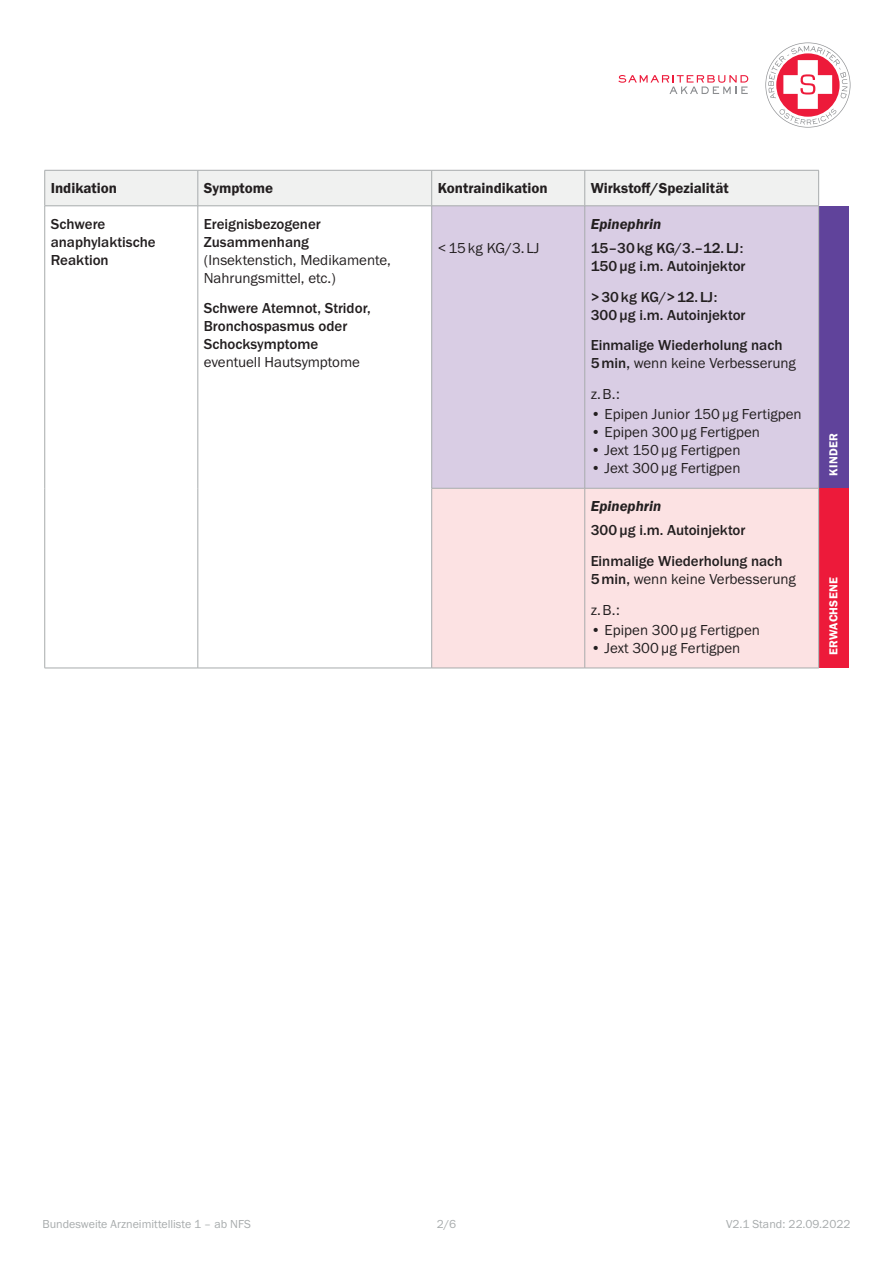
<style>
.page{position:relative;width:893px;height:1263px;background:#fff}
.page>*{position:absolute;margin:0;border:0;box-sizing:border-box;transform-origin:0 0}
.t1{font:15px/30.8px "Franklin Gothic URW Boo";color:#231f20}
.t2{font:500 15px/18px "Franklin Gothic URW";color:#231f20}
.t3{font:15px "Franklin Gothic URW Dem";color:#231f20}
.t4{font:15px "Franklin Gothic URW Dem Ita";color:#231f20}
.t5{font:12px "Franklin Gothic URW Boo";color:#a7abac}
.t6{font:12px "Franklin Gothic URW Dem";letter-spacing:.02em;color:#fff}
.s1{font-family:"Franklin Gothic URW";font-weight:500}
</style>
<div class="page">
<svg style="left:765px;top:43px;width:85px;height:85px"></svg>
<svg style="left:618px;top:75px;width:130px;height:19px"></svg>
<div style="left:45px;top:171px;width:773px;height:35px;background:#f0f1f0"></div>
<div style="left:432px;top:207px;width:386px;height:281px;background:#d9cde4"></div>
<div style="left:819px;top:206px;width:29px;height:282px;background:#60439b"></div>
<div style="left:432px;top:489px;width:386px;height:179px;background:#fce2e3"></div>
<div style="left:819px;top:488px;width:29px;height:180px;background:#ed1a3a"></div>
<hr style="left:45px;top:170px;width:153px;height:1px;background:#a7abac">
<hr style="left:44px;top:170px;width:1px;height:36px;background:#a7abac">
<hr style="left:198px;top:170px;width:234px;height:1px;background:#a7abac">
<hr style="left:198px;top:170px;width:1px;height:36px;background:#a7abac">
<hr style="left:432px;top:170px;width:153px;height:1px;background:#a7abac">
<hr style="left:431px;top:170px;width:1px;height:36px;background:#a7abac">
<hr style="left:585px;top:170px;width:234px;height:1px;background:#a7abac">
<hr style="left:584px;top:170px;width:1px;height:36px;background:#a7abac">
<hr style="left:818px;top:170px;width:1px;height:36px;background:#a7abac">
<hr style="left:45px;top:668px;width:153px;height:1px;background:#a7abac">
<hr style="left:198px;top:668px;width:234px;height:1px;background:#a7abac">
<hr style="left:432px;top:668px;width:153px;height:1px;background:#a7abac">
<hr style="left:585px;top:668px;width:234px;height:1px;background:#a7abac">
<hr style="left:45px;top:206px;width:153px;height:1px;background:#a7abac">
<hr style="left:44px;top:206px;width:1px;height:282px;background:#a7abac">
<hr style="left:198px;top:206px;width:234px;height:1px;background:#a7abac">
<hr style="left:198px;top:206px;width:1px;height:282px;background:#a7abac">
<hr style="left:44px;top:488px;width:1px;height:180px;background:#a7abac">
<hr style="left:198px;top:488px;width:1px;height:180px;background:#a7abac">
<hr style="left:432px;top:206px;width:153px;height:1px;background:#a7abac">
<hr style="left:431px;top:206px;width:1px;height:282px;background:#a7abac">
<hr style="left:585px;top:206px;width:234px;height:1px;background:#a7abac">
<hr style="left:584px;top:206px;width:1px;height:282px;background:#a7abac">
<hr style="left:818px;top:206px;width:1px;height:282px;background:#a7abac">
<hr style="left:431px;top:488px;width:154px;height:1px;background:#a7abac">
<hr style="left:431px;top:488px;width:1px;height:180px;background:#a7abac">
<hr style="left:585px;top:488px;width:234px;height:1px;background:#a7abac">
<hr style="left:584px;top:488px;width:1px;height:180px;background:#a7abac">
<hr style="left:818px;top:488px;width:1px;height:180px;background:#a7abac">
<p class="t3" style="left:51px;top:179px;width:68px">Indikation</p>
<p class="t3" style="left:204px;top:179px;width:71px">Symptome</p>
<p class="t3" style="left:438px;top:179px;width:111px">Kontraindikation</p>
<p class="t3" style="left:591px;top:179px;width:139px">Wirkstoff/Spezialität</p>
<p class="t2" style="left:51px;top:214px;width:107px">Schwere anaphylaktische<br>Reaktion</p>
<p class="t2" style="left:204px;top:214px;width:118px">Ereignisbezogener<br>Zusammenhang</p>
<p class="t4" style="left:591px;top:214px;width:72px">Epinephrin</p>
<p class="t2" style="left:591px;top:239px;width:156px">15–30kg KG/3.–12. LJ:<br>150μg i.m. Autoinjektor</p>
<p class="t2" style="left:591px;top:287px;width:156px">&gt;30kg KG/&gt;12. LJ:<br>300μg i.m. Autoinjektor</p>
<p class="t2" style="left:591px;top:336px;width:193px">Einmalige Wiederholung nach</p>
<p class="t1" style="left:591px;top:348px;width:206px"><span class="s1">5min,</span> wenn keine Verbesserung z.B.:</p>
<p class="t1" style="left:591px;top:399px;width:212px">• Epipen Junior 150μg Fertigpen</p>
<p class="t1" style="left:591px;top:417px;width:171px">• Epipen 300μg Fertigpen</p>
<p class="t1" style="left:591px;top:435px;width:151px">• Jext 150μg Fertigpen</p>
<p class="t1" style="left:591px;top:453px;width:151px">• Jext 300μg Fertigpen</p>
<p class="t1" style="left:438px;top:233px;width:103px">&lt;15kg KG/3. LJ</p>
<p class="t1" style="left:204px;top:250px;width:189px;line-height:18px">(Insektenstich, Medikamente,<br>Nahrungsmittel, etc.)</p>
<p class="t2" style="left:204px;top:299px;width:168px">Schwere Atemnot, Stridor,<br>Bronchospasmus oder<br>Schocksymptome</p>
<p class="t1" style="left:204px;top:347px;width:158px">eventuell Hautsymptome</p>
<p class="t4" style="left:591px;top:496px;width:72px">Epinephrin</p>
<p class="t2" style="left:591px;top:515px;width:193px;line-height:30.8px">300μg i.m. Autoinjektor<br>Einmalige Wiederholung nach</p>
<p class="t1" style="left:591px;top:563px;width:206px"><span class="s1">5min,</span> wenn keine Verbesserung z.B.:</p>
<p class="t1" style="left:591px;top:614px;width:171px">• Epipen 300μg Fertigpen</p>
<p class="t1" style="left:591px;top:632px;width:151px">• Jext 300μg Fertigpen</p>
<p class="t6" style="left:826px;top:475px;width:44px;rotate:-90deg">KINDER</p>
<p class="t6" style="left:826px;top:655px;width:79px;rotate:-90deg">ERWACHSENE</p>
<p class="t5" style="left:43px;top:1217px;width:210px">Bundesweite Arzneimittelliste 1 – ab NFS</p>
<p class="t5" style="left:437px;top:1217px;width:21px">2/6</p>
<p class="t5" style="left:726px;top:1217px;width:126px">V2.1 Stand: 22.09.2022</p>
</div>
